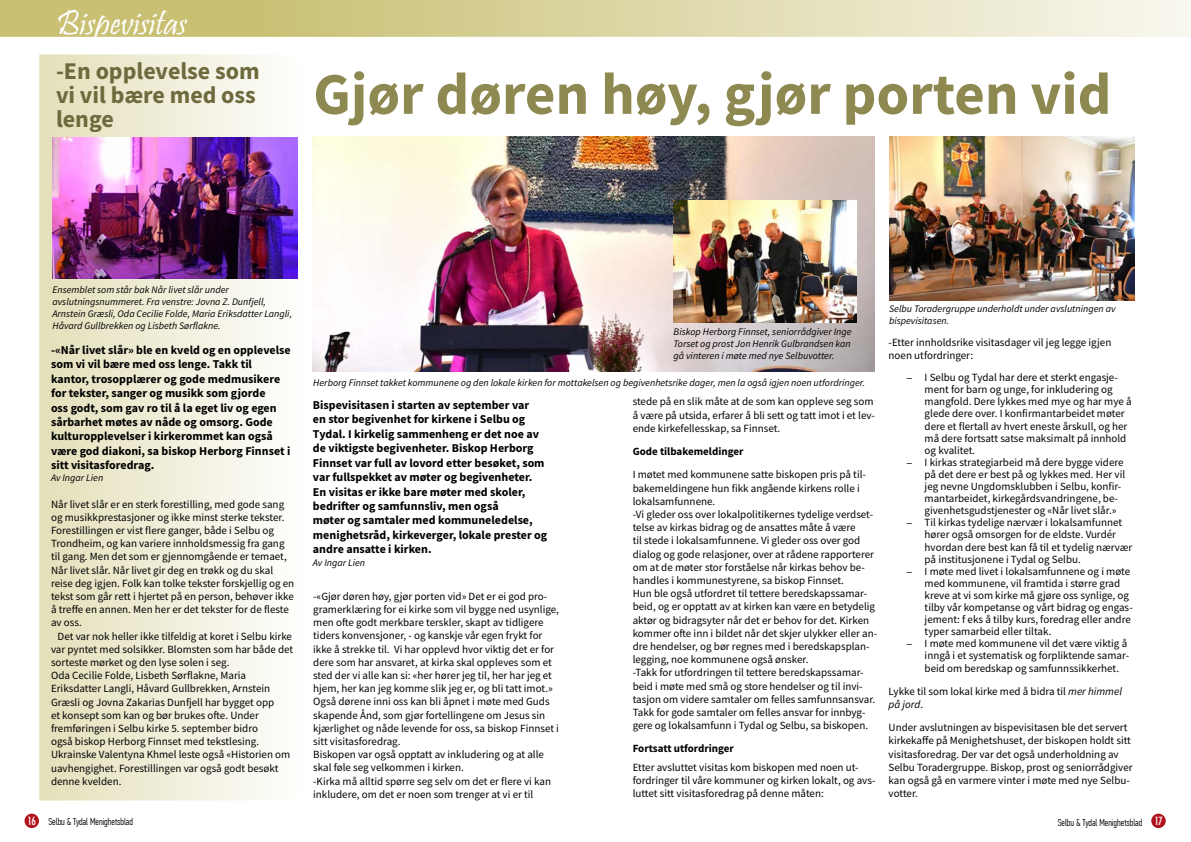
<style>
.page{position:relative;width:1191px;height:842px;background:#fff}
.page>*{position:absolute;margin:0;border:0;box-sizing:border-box;transform-origin:0 0}
.t1{font:700 59px "Source Sans Pro";color:#8e8951}
.t2{font:36px "Pristina";color:#fff}
.t3{font:700 24px/24px "Source Sans Pro";color:#6e6a3d}
.t4{font:700 12px/14.4px "Source Sans Pro";color:#000}
.t5{font:11px/13.2px "Source Sans Pro";color:#000}
.t6{font:700 11px "Source Sans Pro";color:#000}
.t7{font:italic 10px/12px "Source Sans Pro";color:#000}
.t8{font:300 10px "PF Din Text Comp Pro";color:#000}
.s1{font-style:italic}
.s2{font-family:"Futura";font-weight:500;font-stretch:condensed;font-size:11px;color:#fff}
</style>
<div class="page">
<div style="left:25px;top:814px;width:14px;height:14px;background:#af131d;border-radius:50%"></div>
<div style="left:1151px;top:814px;width:14px;height:14px;background:#af131d;border-radius:50%"></div>
<svg style="left:0;top:0;width:1191px;height:37px;background:#dbd6a4"></svg>
<svg style="left:39px;top:54px;width:259px;height:746px"></svg>
<img style="left:52px;top:137px;width:245px;height:141px">
<img style="left:889px;top:136px;width:245px;height:164px">
<img style="left:313px;top:137px;width:561px;height:235px">
<img style="left:673px;top:200px;width:183px;height:122px">
<h2 class="t2" style="left:56px;top:2px;width:132px">Bispevisitas</h2>
<h3 class="t3" style="left:56px;top:59px;width:205px">-En opplevelse som vi vil bære med oss lenge</h3>
<h1 class="t1" style="left:313px;top:54px;width:799px">Gjør døren høy, gjør porten vid</h1>
<p class="t7" style="left:52px;top:283px;width:241px">Ensemblet som står bak Når livet slår under avslutningsnummeret. Fra venstre: Jovna Z. Dunfjell, Arnstein Græsli, Oda Cecilie Folde, Maria Eriksdatter Langli, Håvard Gullbrekken og Lisbeth Sørflakne.</p>
<p class="t4" style="left:51px;top:343px;width:241px">-«Når livet slår» ble en kveld og en opplevelse som vi vil bære med oss lenge. Takk til kantor, trosopplærer og gode medmusikere for tekster, sanger og musikk som gjorde<br>oss godt, som gav ro til å la eget liv og egen sårbarhet møtes av nåde og omsorg. Gode kulturopplevelser i kirkerommet kan også være god diakoni, sa biskop Herborg Finnset i sitt visitasforedrag.</p>
<p class="t7" style="left:51px;top:472px;width:54px">Av Ingar Lien</p>
<p class="t5" style="left:51px;top:497px;width:245px">Når livet slår er en sterk forestilling, med gode sang og musikkprestasjoner og ikke minst sterke tekster.<br>Forestillingen er vist flere ganger, både i Selbu og Trondheim, og kan variere innholdsmessig fra gang til gang. Men det som er gjennomgående er temaet, Når livet slår. Når livet gir deg en trøkk og du skal reise deg igjen. Folk kan tolke tekster forskjellig og en tekst som går rett i hjertet på en person, behøver ikke å treffe en annen. Men her er det tekster for de fleste av oss.</p>
<p class="t5" style="left:51px;top:629px;width:244px;text-indent:7px">Det var nok heller ikke tilfeldig at koret i Selbu kirke var pyntet med solsikker. Blomsten som har både det sorteste mørket og den lyse solen i seg.<br>Oda Cecilie Folde, Lisbeth Sørflakne, Maria Eriksdatter Langli, Håvard Gullbrekken, Arnstein Græsli og Jovna Zakarias Dunfjell har bygget opp<br>et konsept som kan og bør brukes ofte. Under fremføringen i Selbu kirke 5. september bidro<br>også biskop Herborg Finnset med tekstlesing.<br>Ukrainske Valentyna Khmel leste også «Historien om uavhengighet. Forestillingen var også godt besøkt denne kvelden.</p>
<p class="t7" style="left:673px;top:325px;width:179px;text-align:justify">Biskop Herborg Finnset, seniorrådgiver Inge Torset og prost Jon Henrik Gulbrandsen kan gå vinteren i møte med nye Selbuvotter.</p>
<p class="t7" style="left:313px;top:376px;width:553px">Herborg Finnset takket kommunene og den lokale kirken for mottakelsen og begivenhetsrike dager, men la også igjen noen utfordringer.</p>
<p class="t4" style="left:313px;top:398px;width:236px">Bispevisitasen i starten av september var<br>en stor begivenhet for kirkene i Selbu og Tydal. I kirkelig sammenheng er det noe av de viktigste begivenheter. Biskop Herborg Finnset var full av lovord etter besøket, som var fullspekket av møter og begivenheter.<br>En visitas er ikke bare møter med skoler, bedrifter og samfunnsliv, men også<br>møter og samtaler med kommuneledelse, menighetsråd, kirkeverger, lokale prester og andre ansatte i kirken.</p>
<p class="t7" style="left:313px;top:556px;width:54px">Av Ingar Lien</p>
<p class="t5" style="left:313px;top:589px;width:247px">-«Gjør døren høy, gjør porten vid» Det er ei god pro&shy;gramerklæring for ei kirke som vil bygge ned usynlige, men ofte godt merkbare terskler, skapt av tidligere tiders konvensjoner, - og kanskje vår egen frykt for ikke å strekke til. Vi har opplevd hvor viktig det er for dere som har ansvaret, at kirka skal oppleves som et sted der vi alle kan si: «her hører jeg til, her har jeg et hjem, her kan jeg komme slik jeg er, og bli tatt imot.» Også dørene inni oss kan bli åpnet i møte med Guds skapende Ånd, som gjør fortellingene om Jesus sin kjærlighet og nåde levende for oss, sa biskop Finnset i sitt visitasforedrag.<br>Biskopen var også opptatt av inkludering og at alle skal føle seg velkommen i kirken.<br>-Kirka må alltid spørre seg selv om det er flere vi kan inkludere, om det er noen som trenger at vi er til</p>
<p class="t5" style="left:632px;top:395px;width:244px">stede på en slik måte at de som kan oppleve seg som å være på utsida, erfarer å bli sett og tatt imot i et lev&shy;ende kirkefellesskap, sa Finnset.</p>
<p class="t6" style="left:632px;top:444px;width:112px">Gode tilbakemeldinger</p>
<p class="t5" style="left:632px;top:468px;width:246px">I møtet med kommunene satte biskopen pris på til&shy;bakemeldingene hun fikk angående kirkens rolle i lokalsamfunnene.<br>-Vi gleder oss over lokalpolitikernes tydelige verdset&shy;telse av kirkas bidrag og de ansattes måte å være<br>til stede i lokalsamfunnene. Vi gleder oss over god dialog og gode relasjoner, over at rådene rapporterer om at de møter stor forståelse når kirkas behov be&shy;handles i kommunestyrene, sa biskop Finnset.<br>Hun ble også utfordret til tettere beredskapssamar&shy;beid, og er opptatt av at kirken kan være en betydelig aktør og bidragsyter når det er behov for det. Kirken kommer ofte inn i bildet når det skjer ulykker eller an&shy;dre hendelser, og bør regnes med i beredskapsplan&shy;legging, noe kommunene også ønsker.<br>-Takk for utfordringen til tettere beredskapssamar&shy;beid i møte med små og store hendelser og til invi&shy;tasjon om videre samtaler om felles samfunnsansvar.<br>Takk for gode samtaler om felles ansvar for innbyg&shy;gere og lokalsamfunn i Tydal og Selbu, sa biskopen.</p>
<p class="t6" style="left:632px;top:741px;width:103px">Fortsatt utfordringer</p>
<p class="t5" style="left:632px;top:760px;width:244px">Etter avsluttet visitas kom biskopen med noen ut&shy;fordringer til våre kommuner og kirken lokalt, og avs&shy;luttet sitt visitasforedrag på denne måten:</p>
<p class="t7" style="left:889px;top:302px;width:228px">Selbu Toradergruppe underholdt under avslutningen av bispevisitasen.</p>
<p class="t5" style="left:888px;top:335px;width:224px">-Etter innholdsrike visitasdager vil jeg legge igjen noen utfordringer:</p>
<p class="t5" style="left:924px;top:371px;width:210px;line-height:12.1px">I Selbu og Tydal har dere et sterkt engasje&shy;ment for barn og unge, for inkludering og mangfold. Dere lykkes med mye og har mye å glede dere over. I konfirmantarbeidet møter dere et flertall av hvert eneste årskull, og her må dere fortsatt satse maksimalt på innhold og kvalitet.<br>I kirkas strategiarbeid må dere bygge videre på det dere er best på og lykkes med. Her vil jeg nevne Ungdomsklubben i Selbu, konfir&shy;mantarbeidet, kirkegårdsvandringene, be&shy;givenhetsgudstjenester og «Når livet slår.»<br>Til kirkas tydelige nærvær i lokalsamfunnet hører også omsorgen for de eldste. Vurdér hvordan dere best kan få til et tydelig nærvær på institusjonene i Tydal og Selbu.<br>I møte med livet i lokalsamfunnene og i møte med kommunene, vil framtida i større grad kreve at vi som kirke må gjøre oss synlige, og tilby vår kompetanse og vårt bidrag og engas&shy;jement: f eks å tilby kurs, foredrag eller andre typer samarbeid eller tiltak.<br>I møte med kommunene vil det være viktig å inngå i et systematisk og forpliktende samar&shy;beid om beredskap og samfunnssikkerhet.</p>
<p class="t5" style="left:888px;top:684px;width:235px">Lykke til som lokal kirke med å bidra til <span class="s1">mer himmel på jord</span>.</p>
<p class="t5" style="left:888px;top:721px;width:245px">Under avslutningen av bispevisitasen ble det servert kirkekaffe på Menighetshuset, der biskopen holdt sitt visitasforedrag. Der var det også underholdning av Selbu Toradergruppe. Biskop, prost og seniorrådgiver kan også gå en varmere vinter i møte med nye Selbu&shy;votter.</p>
<p class="t8" style="left:28px;top:815px;width:107px"><span class="s2">16</span> Selbu &amp; Tydal Menighetsblad</p>
<p class="t8" style="left:1057px;top:817px;width:106px">Selbu &amp; Tydal Menighetsblad <span class="s2">17</span></p>
</div>
